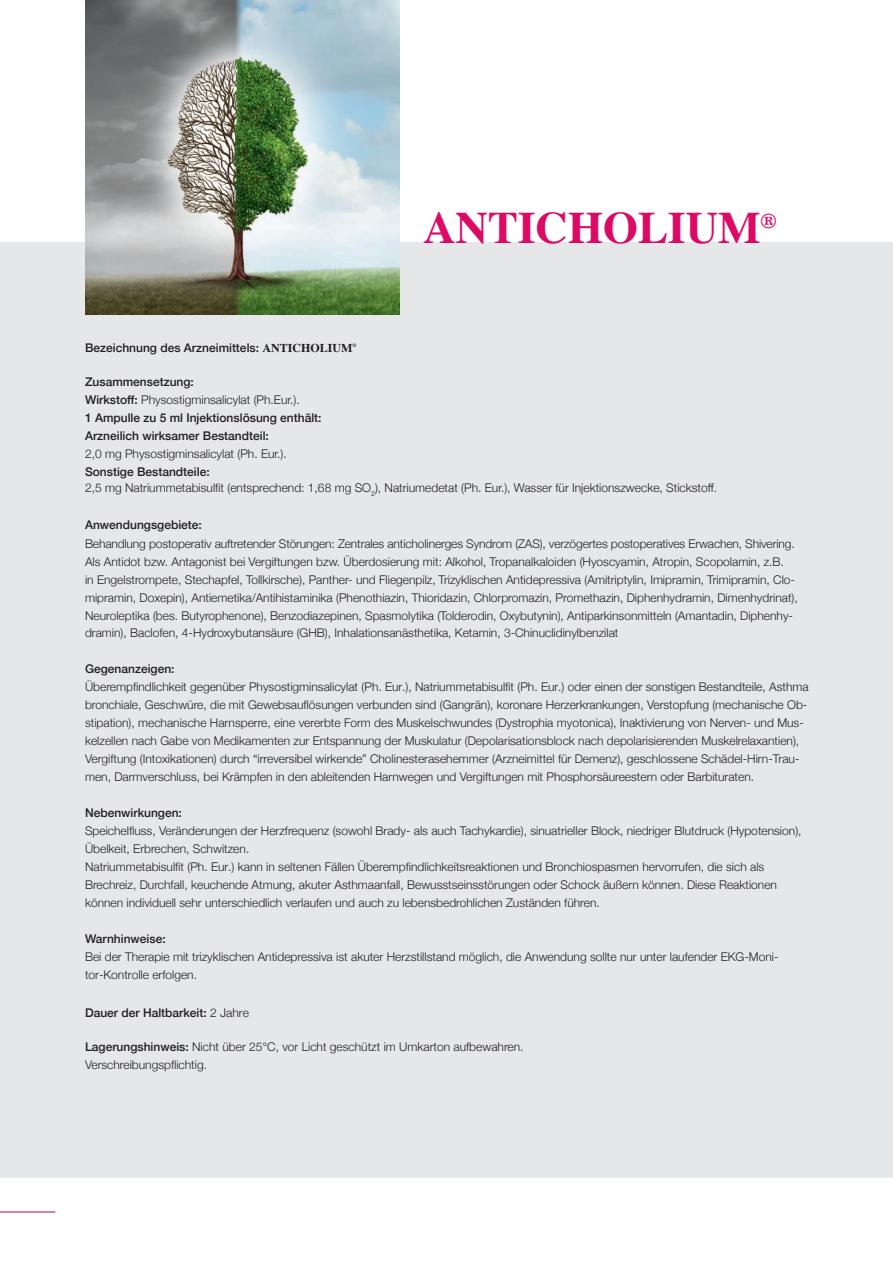
<style>
.page{position:relative;width:893px;height:1263px;background:#fff}
.page>*{position:absolute;margin:0;border:0;box-sizing:border-box;transform-origin:0 0}
.t1{font:700 45px "Times";color:#dc0a64}
.t2{font:300 12px/18px "Helvetica Neue";color:#231f20}
.t3{font:500 12px/18px "Helvetica Neue";color:#231f20}
.t4{font:700 5.25px "Times";color:#231f20}
.s1{font-family:"Times";font-weight:700}
.s2{font-weight:300}
.s3{font-weight:500}
</style>
<div class="page">
<div style="left:0;top:242px;width:893px;height:936px;background:#e6e7e9"></div>
<img style="left:85px;top:0;width:315px;height:315px">
<hr style="left:0;top:1211px;width:55px;height:1px;background:#b10535">
<h1 class="t1" style="left:423px;top:184px;width:29px">ANTI</h1>
<h1 class="t1" style="left:536px;top:184px;width:242px">CHOLIUM<sup>®</sup></h1>
<p class="t3" style="left:85px;top:338px;width:269px">Bezeichnung des Arzneimittels: <span class="s1">ANTICHOLIUM</span></p>
<p class="t4" style="left:352px;top:341px;width:5px">®</p>
<p class="t3" style="left:85px;top:371px;width:238px">Zusammensetzung:<br>Wirkstoff: <span class="s2">Physostigminsalicylat (Ph.Eur.).<br></span>1 Ampulle zu 5 ml Injektionslösung enthält:<br>Arzneilich wirksamer Bestandteil:</p>
<p class="t2" style="left:85px;top:443px;width:203px">2,0 mg Physostigminsalicylat (Ph. Eur.).</p>
<p class="t2" style="left:85px;top:462px;width:634px;line-height:16.8px"><span class="s3">Sonstige Bestandteile:<br></span>2,5 mg Natriummetabisulfit (entsprechend: 1,68 mg SO<sub>2</sub>), Natriumedetat (Ph. Eur.), Wasser für Injektionszwecke, Stickstoff.</p>
<p class="t3" style="left:85px;top:515px;width:118px">Anwendungsgebiete:</p>
<p class="t2" style="left:85px;top:533px;width:714px">Behandlung postoperativ auftretender Störungen: Zentrales anticholinerges Syndrom (ZAS), verzögertes postoperatives Erwachen, Shivering.<br>Als Antidot bzw. Antagonist bei Vergiftungen bzw. Überdosierung mit: Alkohol, Tropanalkaloiden (Hyoscyamin, Atropin, Scopolamin, z.B.<br>in Engelstrompete, Stechapfel, Tollkirsche), Panther- und Fliegenpilz, Trizyklischen Antidepressiva (Amitriptylin, Imipramin, Trimipramin, Clo&shy;mipramin, Doxepin), Antiemetika/Antihistaminika (Phenothiazin, Thioridazin, Chlorpromazin, Promethazin, Diphenhydramin, Dimenhydrinat), Neuroleptika (bes. Butyrophenone), Benzodiazepinen, Spasmolytika (Tolderodin, Oxybutynin), Antiparkinsonmitteln (Amantadin, Diphenhy&shy;dramin), Baclofen, 4-Hydroxybutansäure (GHB), Inhalationsanästhetika, Ketamin, 3-Chinuclidinylbenzilat</p>
<p class="t3" style="left:85px;top:659px;width:91px">Gegenanzeigen:</p>
<p class="t2" style="left:85px;top:677px;width:725px">Überempfindlichkeit gegenüber Physostigminsalicylat (Ph. Eur.), Natriummetabisulfit (Ph. Eur.) oder einen der sonstigen Bestandteile, Asthma bronchiale, Geschwüre, die mit Gewebsauflösungen verbunden sind (Gangrän), koronare Herzerkrankungen, Verstopfung (mechanische Ob&shy;stipation), mechanische Harnsperre, eine vererbte Form des Muskelschwundes (Dystrophia myotonica), Inaktivierung von Nerven- und Mus&shy;kelzellen nach Gabe von Medikamenten zur Entspannung der Muskulatur (Depolarisationsblock nach depolarisierenden Muskelrelaxantien), Vergiftung (Intoxikationen) durch “irreversibel wirkende” Cholinesterasehemmer (Arzneimittel für Demenz), geschlossene Schädel-Hirn-Trau&shy;men, Darmverschluss, bei Krämpfen in den ableitenden Harnwegen und Vergiftungen mit Phosphorsäureestern oder Barbituraten.</p>
<p class="t3" style="left:85px;top:803px;width:98px">Nebenwirkungen:</p>
<p class="t2" style="left:85px;top:821px;width:718px">Speichelfluss, Veränderungen der Herzfrequenz (sowohl Brady- als auch Tachykardie), sinuatrieller Block, niedriger Blutdruck (Hypotension), Übelkeit, Erbrechen, Schwitzen.<br>Natriummetabisulfit (Ph. Eur.) kann in seltenen Fällen Überempfindlichkeitsreaktionen und Bronchiospasmen hervorrufen, die sich als Brechreiz, Durchfall, keuchende Atmung, akuter Asthmaanfall, Bewusstseinsstörungen oder Schock äußern können. Diese Reaktionen können individuell sehr unterschiedlich verlaufen und auch zu lebensbedrohlichen Zuständen führen.</p>
<p class="t3" style="left:85px;top:929px;width:82px">Warnhinweise:</p>
<p class="t2" style="left:85px;top:947px;width:695px">Bei der Therapie mit trizyklischen Antidepressiva ist akuter Herzstillstand möglich, die Anwendung sollte nur unter laufender EKG-Moni&shy;tor-Kontrolle erfolgen.</p>
<p class="t3" style="left:85px;top:1003px;width:165px">Dauer der Haltbarkeit: <span class="s2">2 Jahre</span></p>
<p class="t2" style="left:85px;top:1037px;width:440px"><span class="s3">Lagerungshinweis:</span> Nicht über 25°C, vor Licht geschützt im Umkarton aufbewahren.<br>Verschreibungspflichtig.</p>
</div>
